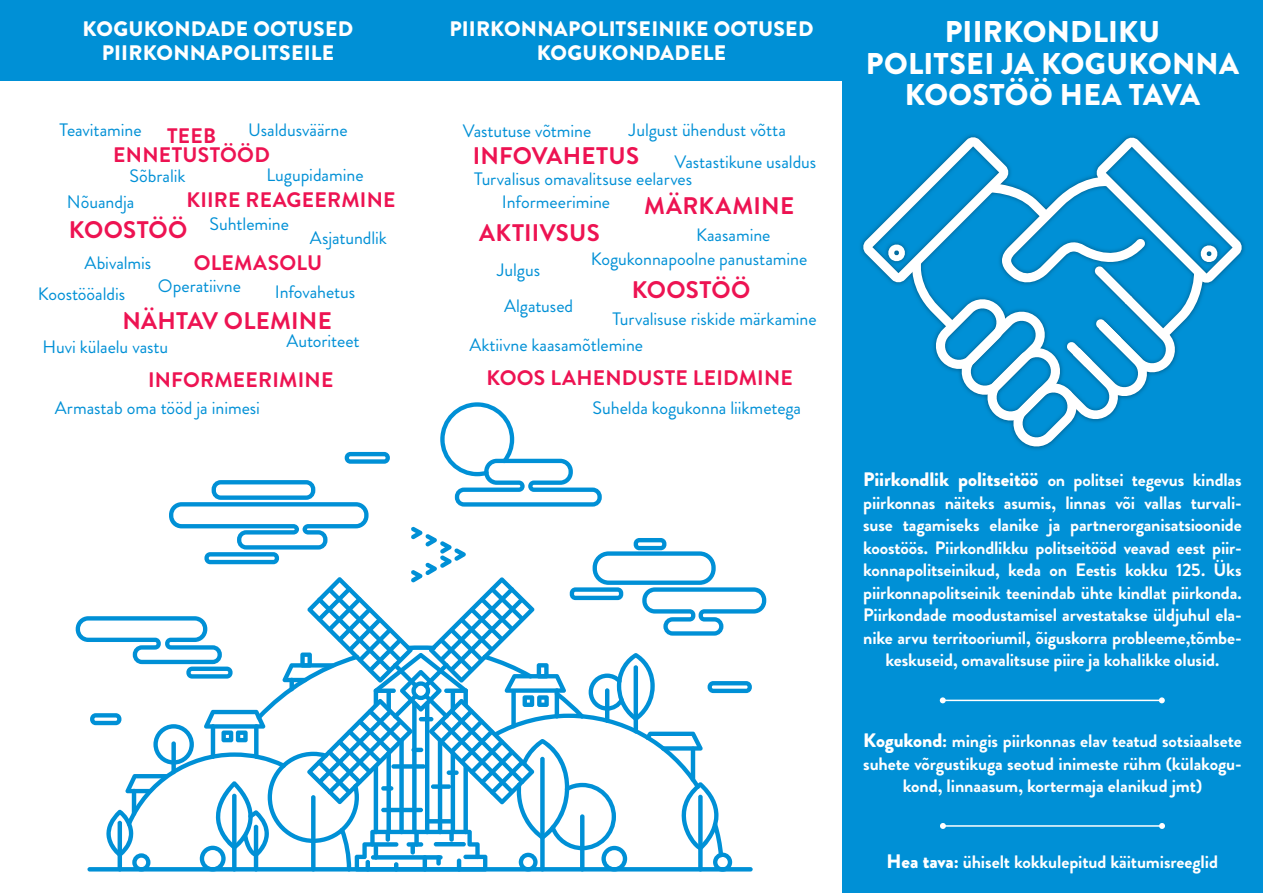
<style>
.page{position:relative;width:1263px;height:893px;background:#fff}
.page>*{position:absolute;margin:0;border:0;box-sizing:border-box;transform-origin:0 0}
.t1{font:900 30px/31.5px "Brandon Grotesque";letter-spacing:.01em;color:#fff;text-align:center}
.t2{font:700 24px "Brandon Grotesque";letter-spacing:.01em;color:#ed1352}
.t3{font:900 21px/24px "Brandon Grotesque";letter-spacing:.015em;color:#fff;text-align:center}
.t4{font:700 21px/19.5px "Brandon Grotesque";letter-spacing:.01em;color:#ed1352;text-align:center}
.t5{font:700 18px/22.5px "Brandon Grotesque";letter-spacing:-.01em;color:#fff;text-align:center}
.t6{font:18px "Brandon Grotesque";letter-spacing:-.005em;color:#0090d6}
.s1{font-weight:900;font-size:19.5px}
</style>
<div class="page">
<div style="left:0;top:0;width:841px;height:80px;background:#0090d6"></div>
<div style="left:842px;top:0;width:421px;height:893px;background:#0090d6"></div>
<svg style="left:862px;top:136px;width:380px;height:313px"></svg>
<hr style="left:943px;top:700px;width:219px;height:1px;background:#fff">
<svg style="left:940px;top:697px;width:6px;height:6px"></svg>
<svg style="left:1159px;top:697px;width:6px;height:6px"></svg>
<hr style="left:943px;top:825px;width:219px;height:2px;background:#fff">
<svg style="left:940px;top:823px;width:6px;height:6px"></svg>
<svg style="left:1159px;top:823px;width:6px;height:6px"></svg>
<svg style="left:76px;top:402px;width:690px;height:470px"></svg>
<p class="t3" style="left:83px;top:17px;width:272px">KOGUKONDADE OOTUSED<br>PIIRKONNAPOLITSEILE</p>
<p class="t3" style="left:449px;top:17px;width:366px">PIIRKONNAPOLITSEINIKE OOTUSED<br>KOGUKONDADELE</p>
<p class="t6" style="left:59px;top:117px;width:84px">Teavitamine</p>
<p class="t6" style="left:248px;top:117px;width:101px">Usaldusväärne</p>
<p class="t4" style="left:113px;top:126px;width:158px">TEEB<br>ENNETUSTÖÖD</p>
<p class="t4" style="left:187px;top:191px;width:210px">KIIRE REAGEERMINE</p>
<p class="t6" style="left:266px;top:162px;width:99px">Lugupidamine</p>
<p class="t6" style="left:129px;top:164px;width:58px">Sõbralik</p>
<p class="t6" style="left:67px;top:189px;width:69px">Nõuandja</p>
<h2 class="t2" style="left:69px;top:213px;width:120px">KOOSTÖÖ</h2>
<p class="t6" style="left:85px;top:251px;width:68px">Abivalmis</p>
<p class="t6" style="left:210px;top:211px;width:81px">Suhtlemine</p>
<p class="t6" style="left:310px;top:226px;width:79px">Asjatundlik</p>
<p class="t4" style="left:194px;top:253px;width:130px">OLEMASOLU</p>
<p class="t6" style="left:38px;top:282px;width:89px">Koostööaldis</p>
<p class="t6" style="left:158px;top:273px;width:85px">Operatiivne</p>
<p class="t6" style="left:275px;top:279px;width:82px">Infovahetus</p>
<h2 class="t2" style="left:122px;top:304px;width:211px">NÄHTAV OLEMINE</h2>
<p class="t6" style="left:42px;top:335px;width:127px">Huvi külaelu vastu</p>
<p class="t6" style="left:286px;top:329px;width:75px">Autoriteet</p>
<p class="t4" style="left:148px;top:370px;width:187px">INFORMEERIMINE</p>
<p class="t6" style="left:55px;top:395px;width:207px">Armastab oma tööd ja inimesi</p>
<p class="t6" style="left:629px;top:117px;width:159px">Julgust ühendust võtta</p>
<p class="t6" style="left:463px;top:118px;width:130px">Vastutuse võtmine</p>
<p class="t6" style="left:474px;top:166px;width:219px">Turvalisus omavalitsuse eelarves</p>
<h2 class="t2" style="left:473px;top:139px;width:168px">INFOVAHETUS</h2>
<p class="t6" style="left:674px;top:150px;width:143px">Vastastikune usaldus</p>
<p class="t6" style="left:502px;top:189px;width:110px">Informeerimine</p>
<h2 class="t2" style="left:479px;top:216px;width:122px">AKTIIVSUS</h2>
<h2 class="t2" style="left:644px;top:189px;width:151px">MÄRKAMINE</h2>
<p class="t6" style="left:696px;top:223px;width:76px">Kaasamine</p>
<p class="t6" style="left:497px;top:257px;width:44px">Julgus</p>
<p class="t6" style="left:504px;top:294px;width:71px">Algatused</p>
<p class="t6" style="left:591px;top:246px;width:218px">Kogukonnapoolne panustamine</p>
<h2 class="t2" style="left:632px;top:273px;width:120px">KOOSTÖÖ</h2>
<p class="t6" style="left:612px;top:307px;width:206px">Turvalisuse riskide märkamine</p>
<p class="t6" style="left:469px;top:333px;width:175px">Aktiivne kaasamõtlemine</p>
<p class="t4" style="left:486px;top:368px;width:308px">KOOS LAHENDUSTE LEIDMINE</p>
<p class="t6" style="left:592px;top:395px;width:210px">Suhelda kogukonna liikmetega</p>
<h1 class="t1" style="left:866px;top:17px;width:375px">PIIRKONDLIKU<br>POLITSEI JA KOGUKONNA<br>KOOSTÖÖ HEA TAVA</h1>
<p class="t5" style="left:863px;top:469px;width:380px"><span class="s1">Piirkondlik politseitöö</span> on politsei tegevus kindlas piirkonnas näiteks asumis, linnas või vallas turvali&shy;suse tagamiseks elanike ja partnerorganisatsioonide koostöös. Piirkondlikku politseitööd veavad eest piir&shy;konnapolitseinikud, keda on Eestis kokku 125. Üks piirkonnapolitseinik teenindab ühte kindlat piirkonda.<br>Piirkondade moodustamisel arvestatakse üldjuhul ela&shy;nike arvu territooriumil, õiguskorra probleeme,tõmbe&shy;keskuseid, omavalitsuse piire ja kohalikke olusid.</p>
<p class="t5" style="left:863px;top:730px;width:380px"><span class="s1">Kogukond:</span> mingis piirkonnas elav teatud sotsiaalsete suhete võrgustikuga seotud inimeste rühm (külakogu&shy;kond, linnaasum, kortermaja elanikud jmt)</p>
<p class="t5" style="left:886px;top:851px;width:333px"><span class="s1">Hea tava:</span> ühiselt kokkulepitud käitumisreeglid</p>
</div>
